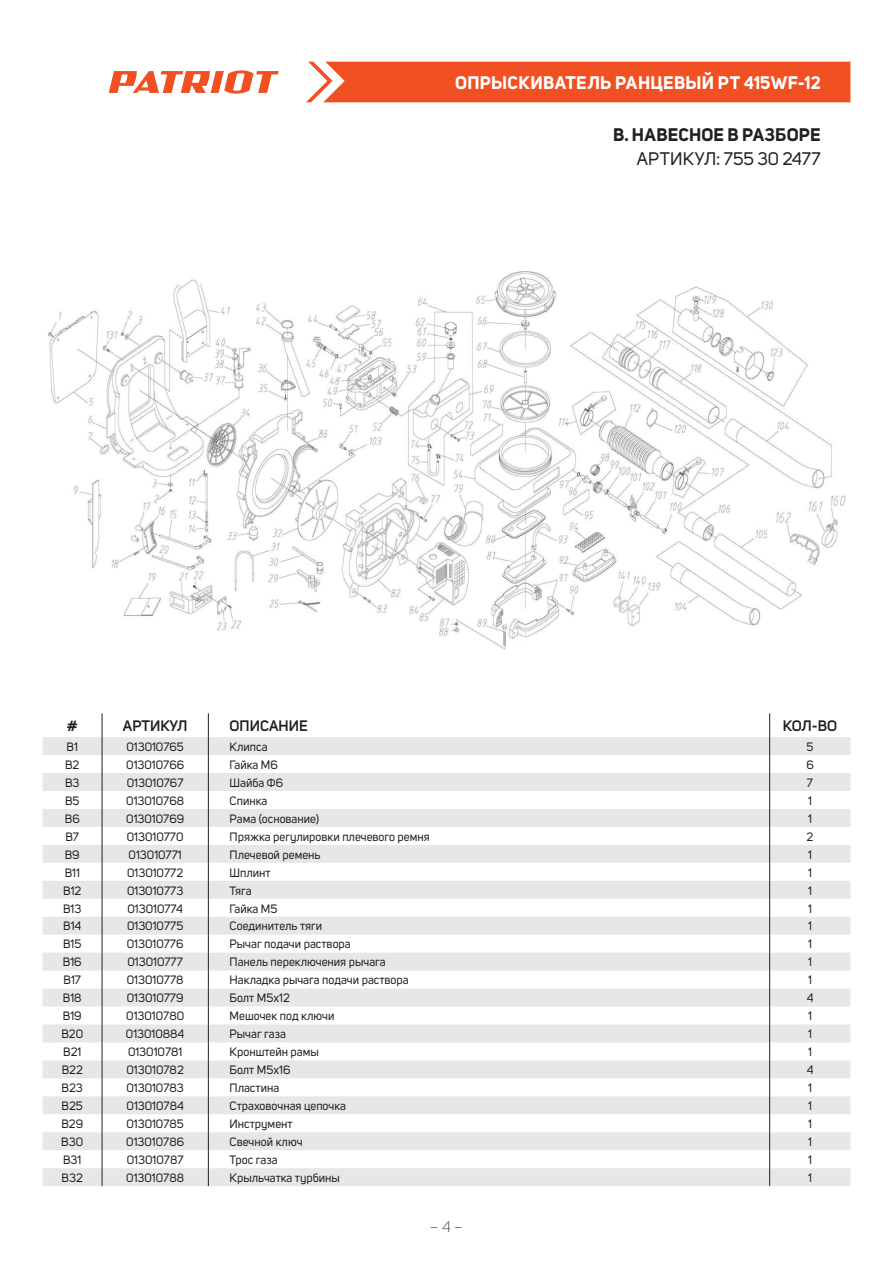
<style>
.page{position:relative;width:893px;height:1263px;background:#fff}
.page>*{position:absolute;margin:0;border:0;box-sizing:border-box;transform-origin:0 0}
.t1{font:700 18px "Uni Sans";letter-spacing:.015em;color:#fff}
.t2{font:700 18px "Uni Sans";letter-spacing:.005em;color:#231f20}
.t3{font:18px "Uni Sans";letter-spacing:.005em;color:#231f20}
.t4{font:600 15px "Uni Sans";color:#231f20}
.t5{font:300 15px "Uni Sans";color:#231f20}
.t6{font:12px "Uni Sans";color:#231f20}
</style>
<div class="page">
<div style="left:306px;top:62px;width:544px;height:40px;background:#f15122"></div>
<svg style="left:109px;top:70px;width:170px;height:24px"></svg>
<svg style="left:43px;top:737px;width:807px;height:449px;fill:#eaebec"></svg>
<svg style="left:102px;top:713px;width:1px;height:473px"></svg>
<svg style="left:208px;top:713px;width:1px;height:473px"></svg>
<svg style="left:769px;top:713px;width:1px;height:473px"></svg>
<img style="left:48px;top:271px;width:798px;height:379px">
<h1 class="t1" style="left:455px;top:72px;width:367px">ОПРЫСКИВАТЕЛЬ РАНЦЕВЫЙ PT 415WF-12</h1>
<h1 class="t2" style="left:613px;top:123px;width:209px">B. НАВЕСНОЕ В РАЗБОРЕ</h1>
<h1 class="t3" style="left:637px;top:148px;width:185px">АРТИКУЛ: 755 30 2477</h1>
<p class="t4" style="left:67px;top:717px;width:12px">#</p>
<p class="t4" style="left:123px;top:717px;width:66px">АРТИКУЛ</p>
<p class="t4" style="left:230px;top:717px;width:80px">ОПИСАНИЕ</p>
<p class="t4" style="left:783px;top:717px;width:56px">КОЛ-ВО</p>
<p class="t6" style="left:67px;top:740px;width:13px">B1</p>
<p class="t6" style="left:126px;top:740px;width:59px">013010765</p>
<p class="t6" style="left:230px;top:740px;width:40px">Клипса</p>
<p class="t6" style="left:807px;top:740px;width:8px">5</p>
<p class="t6" style="left:65px;top:758px;width:16px">B2</p>
<p class="t6" style="left:126px;top:758px;width:59px">013010766</p>
<p class="t6" style="left:230px;top:758px;width:50px">Гайка М6</p>
<p class="t6" style="left:806px;top:758px;width:9px">6</p>
<p class="t6" style="left:65px;top:776px;width:16px">B3</p>
<p class="t6" style="left:127px;top:776px;width:58px">013010767</p>
<p class="t6" style="left:230px;top:776px;width:55px">Шайба Ф6</p>
<p class="t6" style="left:807px;top:776px;width:8px">7</p>
<p class="t6" style="left:65px;top:793px;width:16px">B5</p>
<p class="t6" style="left:126px;top:793px;width:59px">013010768</p>
<p class="t6" style="left:230px;top:793px;width:39px">Спинка</p>
<p class="t6" style="left:808px;top:793px;width:5px">1</p>
<p class="t6" style="left:65px;top:811px;width:16px">B6</p>
<p class="t6" style="left:126px;top:811px;width:59px">013010769</p>
<p class="t6" style="left:230px;top:811px;width:91px">Рама (основание)</p>
<p class="t6" style="left:808px;top:811px;width:5px">1</p>
<p class="t6" style="left:66px;top:829px;width:15px">B7</p>
<p class="t6" style="left:127px;top:829px;width:58px">013010770</p>
<p class="t6" style="left:230px;top:829px;width:202px">Пряжка регулировки плечевого ремня</p>
<p class="t6" style="left:807px;top:829px;width:8px">2</p>
<p class="t6" style="left:65px;top:847px;width:16px">B9</p>
<p class="t6" style="left:129px;top:847px;width:55px">013010771</p>
<p class="t6" style="left:230px;top:847px;width:92px">Плечевой ремень</p>
<p class="t6" style="left:808px;top:847px;width:5px">1</p>
<p class="t6" style="left:65px;top:865px;width:17px">B11</p>
<p class="t6" style="left:127px;top:865px;width:58px">013010772</p>
<p class="t6" style="left:230px;top:865px;width:43px">Шплинт</p>
<p class="t6" style="left:808px;top:865px;width:5px">1</p>
<p class="t6" style="left:63px;top:883px;width:20px">B12</p>
<p class="t6" style="left:127px;top:883px;width:58px">013010773</p>
<p class="t6" style="left:230px;top:883px;width:23px">Тяга</p>
<p class="t6" style="left:808px;top:883px;width:5px">1</p>
<p class="t6" style="left:63px;top:901px;width:20px">B13</p>
<p class="t6" style="left:127px;top:901px;width:57px">013010774</p>
<p class="t6" style="left:230px;top:901px;width:49px">Гайка М5</p>
<p class="t6" style="left:808px;top:901px;width:5px">1</p>
<p class="t6" style="left:63px;top:919px;width:20px">B14</p>
<p class="t6" style="left:127px;top:919px;width:58px">013010775</p>
<p class="t6" style="left:230px;top:919px;width:94px">Соединитель тяги</p>
<p class="t6" style="left:808px;top:919px;width:5px">1</p>
<p class="t6" style="left:63px;top:937px;width:20px">B15</p>
<p class="t6" style="left:127px;top:937px;width:58px">013010776</p>
<p class="t6" style="left:230px;top:937px;width:123px">Рычаг подачи раствора</p>
<p class="t6" style="left:808px;top:937px;width:5px">1</p>
<p class="t6" style="left:63px;top:955px;width:20px">B16</p>
<p class="t6" style="left:127px;top:955px;width:57px">013010777</p>
<p class="t6" style="left:230px;top:955px;width:158px">Панель переключения рычага</p>
<p class="t6" style="left:808px;top:955px;width:5px">1</p>
<p class="t6" style="left:64px;top:973px;width:19px">B17</p>
<p class="t6" style="left:127px;top:973px;width:58px">013010778</p>
<p class="t6" style="left:230px;top:973px;width:181px">Накладка рычага подачи раствора</p>
<p class="t6" style="left:808px;top:973px;width:5px">1</p>
<p class="t6" style="left:63px;top:991px;width:20px">B18</p>
<p class="t6" style="left:127px;top:991px;width:58px">013010779</p>
<p class="t6" style="left:230px;top:991px;width:62px">Болт М5х12</p>
<p class="t6" style="left:807px;top:991px;width:8px">4</p>
<p class="t6" style="left:63px;top:1009px;width:20px">B19</p>
<p class="t6" style="left:126px;top:1009px;width:59px">013010780</p>
<p class="t6" style="left:230px;top:1009px;width:106px">Мешочек под ключи</p>
<p class="t6" style="left:808px;top:1009px;width:5px">1</p>
<p class="t6" style="left:61px;top:1027px;width:23px">B20</p>
<p class="t6" style="left:126px;top:1027px;width:60px">013010884</p>
<p class="t6" style="left:230px;top:1027px;width:58px">Рычаг газа</p>
<p class="t6" style="left:808px;top:1027px;width:5px">1</p>
<p class="t6" style="left:63px;top:1045px;width:20px">B21</p>
<p class="t6" style="left:128px;top:1045px;width:56px">013010781</p>
<p class="t6" style="left:230px;top:1045px;width:91px">Кронштейн рамы</p>
<p class="t6" style="left:808px;top:1045px;width:5px">1</p>
<p class="t6" style="left:62px;top:1063px;width:23px">B22</p>
<p class="t6" style="left:127px;top:1063px;width:59px">013010782</p>
<p class="t6" style="left:230px;top:1063px;width:62px">Болт М5х16</p>
<p class="t6" style="left:807px;top:1063px;width:8px">4</p>
<p class="t6" style="left:62px;top:1081px;width:23px">B23</p>
<p class="t6" style="left:126px;top:1081px;width:59px">013010783</p>
<p class="t6" style="left:230px;top:1081px;width:51px">Пластина</p>
<p class="t6" style="left:808px;top:1081px;width:5px">1</p>
<p class="t6" style="left:62px;top:1099px;width:23px">B25</p>
<p class="t6" style="left:127px;top:1099px;width:59px">013010784</p>
<p class="t6" style="left:230px;top:1099px;width:118px">Страховочная цепочка</p>
<p class="t6" style="left:808px;top:1099px;width:5px">1</p>
<p class="t6" style="left:61px;top:1117px;width:23px">B29</p>
<p class="t6" style="left:126px;top:1117px;width:59px">013010785</p>
<p class="t6" style="left:230px;top:1117px;width:65px">Инструмент</p>
<p class="t6" style="left:808px;top:1117px;width:5px">1</p>
<p class="t6" style="left:61px;top:1135px;width:23px">B30</p>
<p class="t6" style="left:126px;top:1135px;width:59px">013010786</p>
<p class="t6" style="left:230px;top:1135px;width:74px">Свечной ключ</p>
<p class="t6" style="left:808px;top:1135px;width:5px">1</p>
<p class="t6" style="left:63px;top:1153px;width:20px">B31</p>
<p class="t6" style="left:127px;top:1153px;width:58px">013010787</p>
<p class="t6" style="left:230px;top:1153px;width:49px">Трос газа</p>
<p class="t6" style="left:808px;top:1153px;width:5px">1</p>
<p class="t6" style="left:62px;top:1171px;width:23px">B32</p>
<p class="t6" style="left:126px;top:1171px;width:59px">013010788</p>
<p class="t6" style="left:230px;top:1171px;width:112px">Крыльчатка турбины</p>
<p class="t6" style="left:808px;top:1171px;width:5px">1</p>
<p class="t5" style="left:430px;top:1218px;width:35px">– 4 –</p>
</div>
